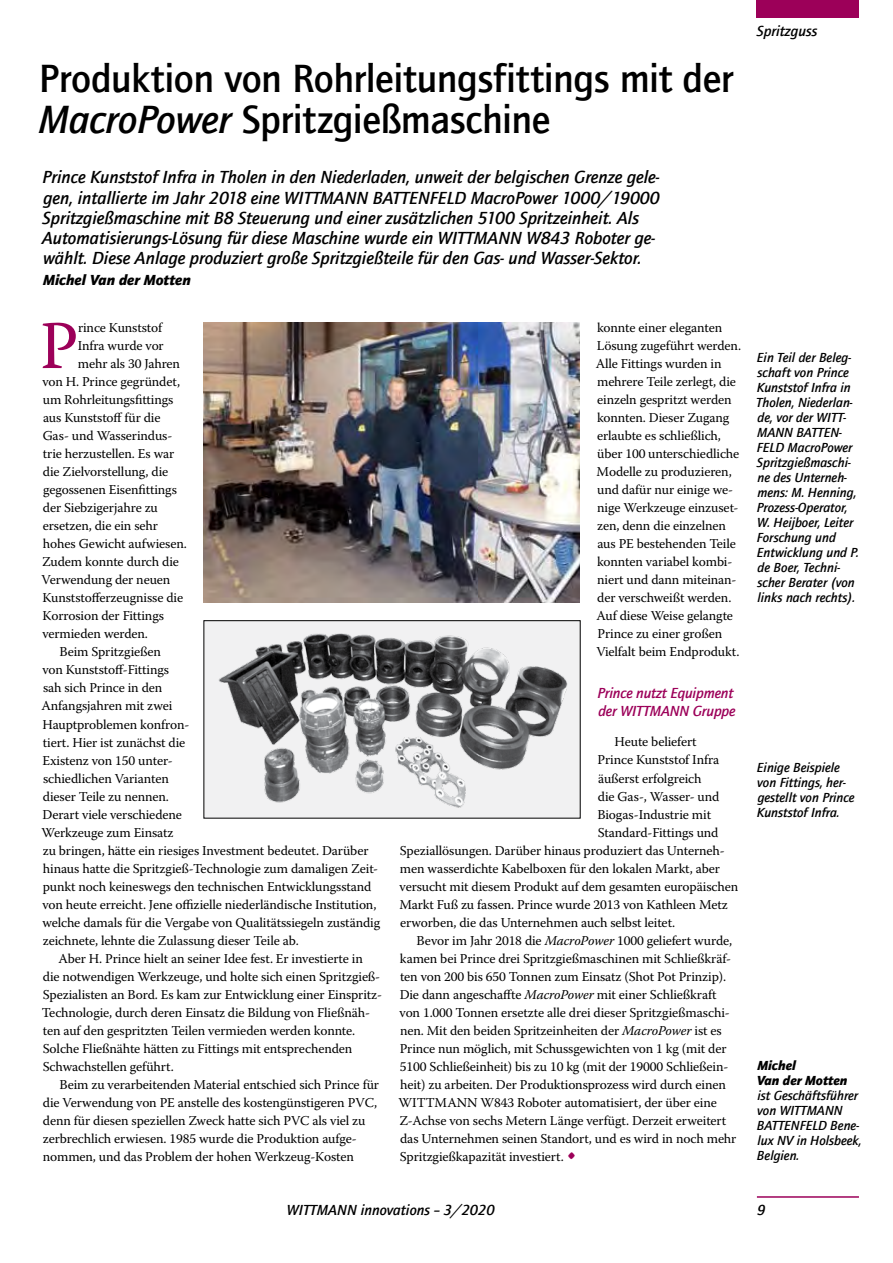
<style>
.page{position:relative;width:893px;height:1263px;background:#fff}
.page>*{position:absolute;margin:0;border:0;box-sizing:border-box;transform-origin:0 0}
.t1{font:68.25px "Warnock Pro";color:#9c0059}
.t2{font:500 40.5px/40.5px "Quay Sans ITC Com";letter-spacing:-.01em;color:#000}
.t3{font:italic 500 18px/20.2px "Quay Sans ITC Com";color:#000}
.t4{font:italic 500 15px "Quay Sans ITC Com";color:#000}
.t5{font:italic 500 15px/18px "Quay Sans ITC Com";letter-spacing:-.01em;color:#9c0059}
.t6{font:italic 900 15px "Quay Sans ITC Com";color:#000}
.t7{font:13.5px/18px "Warnock Pro";letter-spacing:-.01em;color:#000}
.t8{font:italic 500 13.5px/15px "Quay Sans ITC Com";color:#000}
.t9{font:italic 900 13.5px/15px "Quay Sans ITC Com";color:#000}
.s1{font-style:italic}
.s2{font-size:24px;color:#9c0059}
</style>
<div class="page">
<div style="left:757px;top:0;width:102px;height:18px;background:#9c0059"></div>
<hr style="left:757px;top:1196px;width:102px;height:2px;background:#9c0059">
<div style="left:204px;top:621px;width:376px;height:197px;background:#f1f1f2"></div>
<img style="left:218px;top:633px;width:350px;height:175px">
<div style="left:203px;top:620px;width:378px;height:198px;border:1px solid #000"></div>
<img style="left:203px;top:323px;width:377px;height:279px">
<h2 class="t2" style="left:38px;top:58px;width:696px">Produktion von Rohrleitungsfittings mit der<br><span class="s1">MacroPower</span> Spritzgießmaschine</h2>
<p class="t3" style="left:42px;top:167px;width:619px">Prince Kunststof Infra in Tholen in den Niederladen, unweit der belgischen Grenze gele&shy;gen, intallierte im Jahr 2018 eine WITTMANN BATTENFELD MacroPower 1000/19000<br>Spritzgießmaschine mit B8 Steuerung und einer zusätzlichen 5100 Spritzeinheit. Als Automatisierungs-Lösung für diese Maschine wurde ein WITTMANN W843 Roboter ge&shy;wählt. Diese Anlage produziert große Spritzgießteile für den Gas- und Wasser-Sektor.</p>
<p class="t6" style="left:43px;top:270px;width:149px">Michel Van der Motten</p>
<h1 class="t1" style="left:40px;top:304px;width:40px">P</h1>
<p class="t7" style="left:78px;top:318px;width:86px">rince Kunststof</p>
<p class="t7" style="left:78px;top:336px;width:88px">Infra wurde vor</p>
<p class="t7" style="left:78px;top:354px;width:104px">mehr als 30 Jahren</p>
<p class="t7" style="left:42px;top:372px;width:139px">von H. Prince gegründet,</p>
<p class="t7" style="left:43px;top:390px;width:132px">um Rohrleitungsfittings</p>
<p class="t7" style="left:43px;top:408px;width:119px">aus Kunststoff für die</p>
<p class="t7" style="left:43px;top:426px;width:131px">Gas- und Wasserindus-</p>
<p class="t7" style="left:43px;top:444px;width:133px">trie herzustellen. Es war</p>
<p class="t7" style="left:43px;top:462px;width:127px">die Zielvorstellung, die</p>
<p class="t7" style="left:43px;top:480px;width:135px">gegossenen Eisenfittings</p>
<p class="t7" style="left:43px;top:498px;width:117px">der Siebzigerjahre zu</p>
<p class="t7" style="left:43px;top:517px;width:117px">ersetzen, die ein sehr</p>
<p class="t7" style="left:43px;top:535px;width:146px">hohes Gewicht aufwiesen.</p>
<p class="t7" style="left:42px;top:553px;width:138px">Zudem konnte durch die</p>
<p class="t7" style="left:41px;top:571px;width:131px">Verwendung der neuen</p>
<p class="t7" style="left:43px;top:589px;width:142px">Kunststofferzeugnisse die</p>
<p class="t7" style="left:43px;top:607px;width:123px">Korrosion der Fittings</p>
<p class="t7" style="left:42px;top:625px;width:107px">vermieden werden.</p>
<p class="t7" style="left:59px;top:643px;width:103px">Beim Spritzgießen</p>
<p class="t7" style="left:42px;top:661px;width:128px">von Kunststoff-Fittings</p>
<p class="t7" style="left:43px;top:679px;width:121px">sah sich Prince in den</p>
<p class="t7" style="left:41px;top:697px;width:132px">Anfangsjahren mit zwei</p>
<p class="t7" style="left:42px;top:715px;width:148px">Hauptproblemen konfron-</p>
<p class="t7" style="left:43px;top:733px;width:144px">tiert. Hier ist zunächst die</p>
<p class="t7" style="left:42px;top:751px;width:132px">Existenz von 150 unter-</p>
<p class="t7" style="left:43px;top:769px;width:127px">schiedlichen Varianten</p>
<p class="t7" style="left:43px;top:787px;width:128px">dieser Teile zu nennen.</p>
<p class="t7" style="left:43px;top:805px;width:141px">Derart viele verschiedene</p>
<p class="t7" style="left:41px;top:823px;width:134px">Werkzeuge zum Einsatz</p>
<p class="t7" style="left:43px;top:841px;width:327px">zu bringen, hätte ein riesiges Investment bedeutet. Darüber</p>
<p class="t7" style="left:43px;top:859px;width:337px">hinaus hatte die Spritzgieß-Technologie zum damaligen Zeit-</p>
<p class="t7" style="left:43px;top:877px;width:330px">punkt noch keineswegs den technischen Entwicklungsstand</p>
<p class="t7" style="left:42px;top:895px;width:336px">von heute erreicht. Jene offizielle niederländische Institution,</p>
<p class="t7" style="left:42px;top:913px;width:339px">welche damals für die Vergabe von Qualitätssiegeln zuständig</p>
<p class="t7" style="left:43px;top:931px;width:257px">zeichnete, lehnte die Zulassung dieser Teile ab.</p>
<p class="t7" style="left:58px;top:949px;width:306px">Aber H. Prince hielt an seiner Idee fest. Er investierte in</p>
<p class="t7" style="left:43px;top:967px;width:339px">die notwendigen Werkzeuge, und holte sich einen Spritzgieß-</p>
<p class="t7" style="left:43px;top:985px;width:341px">Spezialisten an Bord. Es kam zur Entwicklung einer Einspritz-</p>
<p class="t7" style="left:42px;top:1003px;width:330px">Technologie, durch deren Einsatz die Bildung von Fließnäh-</p>
<p class="t7" style="left:43px;top:1021px;width:314px">ten auf den gespritzten Teilen vermieden werden konnte.</p>
<p class="t7" style="left:43px;top:1039px;width:311px">Solche Fließnähte hätten zu Fittings mit entsprechenden</p>
<p class="t7" style="left:43px;top:1057px;width:133px">Schwachstellen geführt.</p>
<p class="t7" style="left:59px;top:1075px;width:321px">Beim zu verarbeitenden Material entschied sich Prince für</p>
<p class="t7" style="left:43px;top:1093px;width:336px">die Verwendung von PE anstelle des kostengünstigeren PVC,</p>
<p class="t7" style="left:43px;top:1111px;width:324px">denn für diesen speziellen Zweck hatte sich PVC als viel zu</p>
<p class="t7" style="left:43px;top:1129px;width:315px">zerbrechlich erwiesen. 1985 wurde die Produktion aufge-</p>
<p class="t7" style="left:43px;top:1147px;width:313px">nommen, und das Problem der hohen Werkzeug-Kosten</p>
<p class="t7" style="left:596px;top:318px;width:147px">konnte einer eleganten<br>Lösung zugeführt werden.<br>Alle Fittings wurden in mehrere Teile zerlegt, die einzeln gespritzt werden konnten. Dieser Zugang erlaubte es schließlich, über 100 unterschiedliche<br>Modelle zu produzieren, und dafür nur einige we&shy;nige Werkzeuge einzuset&shy;zen, denn die einzelnen aus PE bestehenden Teile konnten variabel kombi&shy;niert und dann miteinan&shy;der verschweißt werden.<br>Auf diese Weise gelangte<br>Prince zu einer großen<br>Vielfalt beim Endprodukt.</p>
<p class="t5" style="left:598px;top:684px;width:139px">Prince nutzt Equipment der WITTMANN Gruppe</p>
<p class="t7" style="left:615px;top:733px;width:84px">Heute beliefert</p>
<p class="t7" style="left:598px;top:751px;width:123px">Prince Kunststof Infra</p>
<p class="t7" style="left:598px;top:769px;width:105px">äußerst erfolgreich</p>
<p class="t7" style="left:598px;top:787px;width:123px">die Gas-, Wasser- und</p>
<p class="t7" style="left:597px;top:805px;width:115px">Biogas-Industrie mit</p>
<p class="t7" style="left:598px;top:823px;width:122px">Standard-Fittings und</p>
<p class="t7" style="left:400px;top:841px;width:326px">Speziallösungen. Darüber hinaus produziert das Unterneh-</p>
<p class="t7" style="left:400px;top:859px;width:322px">men wasserdichte Kabelboxen für den lokalen Markt, aber</p>
<p class="t7" style="left:399px;top:877px;width:340px">versucht mit diesem Produkt auf dem gesamten europäischen</p>
<p class="t7" style="left:399px;top:895px;width:330px">Markt Fuß zu fassen. Prince wurde 2013 von Kathleen Metz</p>
<p class="t7" style="left:400px;top:913px;width:277px">erworben, die das Unternehmen auch selbst leitet.</p>
<p class="t7" style="left:417px;top:931px;width:317px">Bevor im Jahr 2018 die <span class="s1">MacroPower</span> 1000 geliefert wurde,</p>
<p class="t7" style="left:400px;top:949px;width:333px">kamen bei Prince drei Spritzgießmaschinen mit Schließkräf-</p>
<p class="t7" style="left:400px;top:967px;width:328px">ten von 200 bis 650 Tonnen zum Einsatz (Shot Pot Prinzip).</p>
<p class="t7" style="left:400px;top:985px;width:318px">Die dann angeschaffte <span class="s1">MacroPower</span> mit einer Schließkraft</p>
<p class="t7" style="left:399px;top:1003px;width:332px">von 1.000 Tonnen ersetzte alle drei dieser Spritzgießmaschi-</p>
<p class="t7" style="left:400px;top:1021px;width:323px">nen. Mit den beiden Spritzeinheiten der <span class="s1">MacroPower</span> ist es</p>
<p class="t7" style="left:400px;top:1039px;width:328px">Prince nun möglich, mit Schussgewichten von 1 kg (mit der</p>
<p class="t7" style="left:400px;top:1057px;width:330px">5100 Schließeinheit) bis zu 10 kg (mit der 19000 Schließein-</p>
<p class="t7" style="left:400px;top:1075px;width:327px">heit) zu arbeiten. Der Produktionsprozess wird durch einen</p>
<p class="t7" style="left:399px;top:1093px;width:320px">WITTMANN W843 Roboter automatisiert, der über eine</p>
<p class="t7" style="left:399px;top:1111px;width:328px">Z-Achse von sechs Metern Länge verfügt. Derzeit erweitert</p>
<p class="t7" style="left:400px;top:1129px;width:338px">das Unternehmen seinen Standort, und es wird in noch mehr</p>
<p class="t7" style="left:400px;top:1147px;width:178px">Spritzgießkapazität investiert. <span class="s2">•</span></p>
<p class="t4" style="left:757px;top:22px;width:62px">Spritzguss</p>
<p class="t8" style="left:756px;top:349px;width:104px">Ein Teil der Beleg&shy;schaft von Prince<br>Kunststof Infra in<br>Tholen, Niederlan&shy;de, vor der WITT-<br>MANN BATTEN-<br>FELD MacroPower<br>Spritzgießmaschi&shy;ne des Unterneh&shy;mens: M. Henning,<br>Prozess-Operator,<br>W. Heijboer, Leiter<br>Forschung und<br>Entwicklung und P. de Boer, Techni&shy;scher Berater (von links nach rechts).</p>
<p class="t8" style="left:757px;top:760px;width:99px">Einige Beispiele von Fittings, her&shy;gestellt von Prince<br>Kunststof Infra.</p>
<p class="t9" style="left:757px;top:1058px;width:92px">Michel<br>Van der Motten</p>
<p class="t8" style="left:757px;top:1088px;width:106px">ist Geschäftsführer von WITTMANN<br>BATTENFELD Bene&shy;lux NV in Holsbeek,<br>Belgien.</p>
<p class="t4" style="left:287px;top:1201px;width:209px">WITTMANN innovations – 3/2020</p>
<p class="t4" style="left:757px;top:1201px;width:10px">9</p>
</div>
